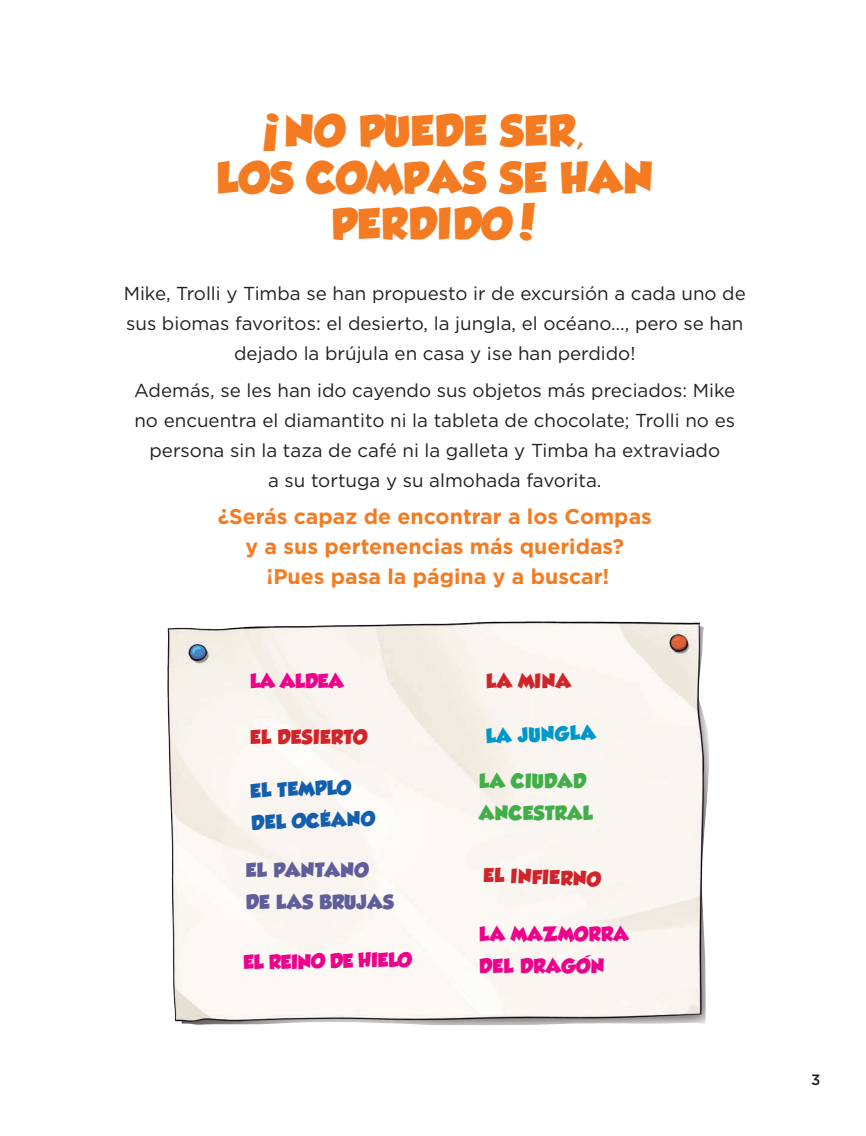
<style>
.page{position:relative;width:866px;height:1136px;background:#fff}
.page>*{position:absolute;margin:0;border:0;box-sizing:border-box;transform-origin:0 0}
.t1{font:38.62px/46.4px "GROBOLD";letter-spacing:.03em;color:#f47b21;text-align:center}
.t2{font:700 21.25px/30px "Gotham";color:#f47b21;text-align:center}
.t3{font:18.75px/30px "Gotham";color:#231f20;text-align:center}
.t4{font:17.75px/32px "GROBOLD";letter-spacing:.03em;color:#ed028c}
.t5{font:17.75px "GROBOLD";letter-spacing:.03em;color:#d1232a}
.t6{font:17.75px/32px "GROBOLD";letter-spacing:.03em;color:#605e9a}
.t7{font:17.75px/32px "GROBOLD";color:#135fad}
.t8{font:17.75px/32px "GROBOLD";letter-spacing:.03em;color:#40ae49}
.t9{font:17.75px "GROBOLD";color:#0098ca}
.t10{font:500 15px "Gotham";color:#231f20}
</style>
<div class="page">
<img style="left:167px;top:621px;width:542px;height:405px">
<svg style="left:584px;top:955px;width:8px;height:2px"></svg>
<h1 class="t1" style="left:217px;top:108px;width:438px">NO PUEDE SER,<br>LOS COMPAS SE HAN<br>PERDIDO!</h1>
<h1 class="t1" style="left:290px;top:154px;width:31px;rotate:-180deg">!</h1>
<p class="t3" style="left:124px;top:278px;width:624px">Mike, Trolli y Timba se han propuesto ir de excursión a cada uno de sus biomas favoritos: el desierto, la jungla, el océano…, pero se han dejado la brújula en casa y ¡se han perdido!</p>
<p class="t3" style="left:134px;top:375px;width:602px">Además, se les han ido cayendo sus objetos más preciados: Mike no encuentra el diamantito ni la tableta de chocolate; Trolli no es persona sin la taza de café ni la galleta y Timba ha extraviado<br>a su tortuga y su almohada favorita.</p>
<p class="t2" style="left:218px;top:501px;width:436px">¿Serás capaz de encontrar a los Compas y a sus pertenencias más queridas? ¡Pues pasa la página y a buscar!</p>
<p class="t4" style="left:250px;top:664px;width:95px">LA ALDEA</p>
<p class="t5" style="left:250px;top:726px;width:119px">EL DESIERTO</p>
<p class="t7" style="left:250px;top:774px;width:125px;rotate:-2deg">EL TEMPLO<br>DEL OCÉANO</p>
<p class="t6" style="left:246px;top:854px;width:149px">EL PANTANO<br>DE LAS BRUJAS</p>
<p class="t4" style="left:243px;top:946px;width:170px;rotate:-1deg">EL REINO DE HIELO</p>
<p class="t5" style="left:486px;top:670px;width:86px">LA MINA</p>
<p class="t9" style="left:485px;top:725px;width:111px;rotate:-2deg">LA JUNGLA</p>
<p class="t8" style="left:479px;top:764px;width:115px">LA CIUDAD<br>ANCESTRAL</p>
<p class="t5" style="left:484px;top:864px;width:119px;rotate:2deg">EL INFIERNO</p>
<p class="t4" style="left:479px;top:918px;width:151px">LA MAZMORRA<br>DEL DRAGON</p>
<p class="t10" style="left:811px;top:1069px;width:11px">3</p>
</div>
